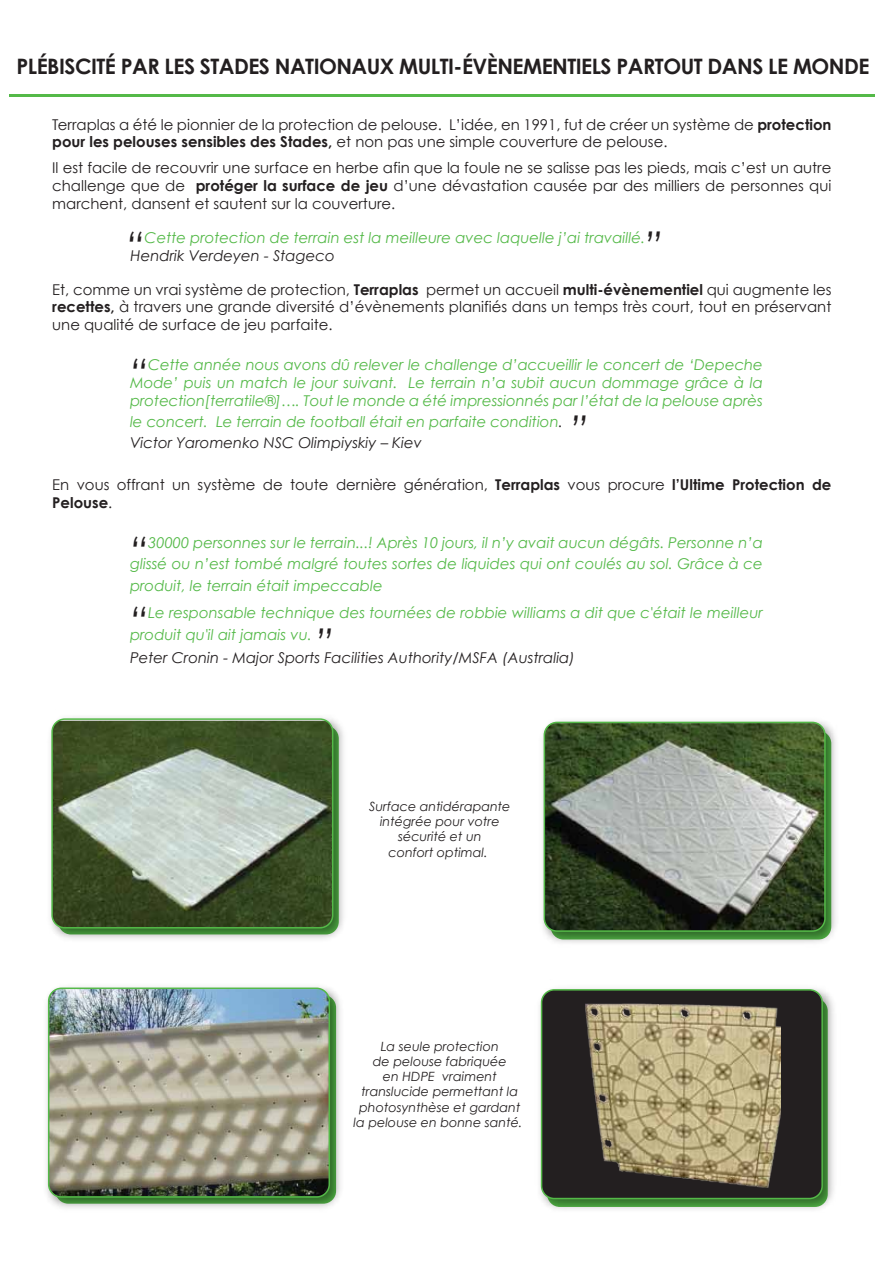
<style>
.page{position:relative;width:893px;height:1263px;background:#fff}
.page>*{position:absolute;margin:0;border:0;box-sizing:border-box;transform-origin:0 0}
.t1{font:italic 36.15px "Century Gothic";color:#231f20}
.t2{font:700 21.3px "Century Gothic";letter-spacing:-.025em;color:#231f20}
.t3{font:14.85px/17.9px "Century Gothic";color:#231f20}
.t4{font:italic 14.85px/21.3px "Century Gothic";color:#54b948;text-align:justify}
.t5{font:italic 14.85px "Century Gothic";color:#231f20}
.t6{font:italic 12.75px/15.3px "Century Gothic";color:#231f20;text-align:center}
.s1{font-weight:700}
.s2{color:#231f20}
</style>
<div class="page">
<hr style="left:9px;top:94px;width:865px;height:3px;background:#54b948">
<img style="left:542px;top:721px;width:294px;height:222px">
<img style="left:544px;top:723px;width:281px;height:207px">
<div style="left:544px;top:722px;width:282px;height:210px;border:2px solid #54b948;border-radius:13px"></div>
<img style="left:50px;top:717px;width:294px;height:222px">
<img style="left:52px;top:721px;width:281px;height:206px">
<div style="left:51px;top:718px;width:282px;height:210px;border:2px solid #54b948;border-radius:13px"></div>
<img style="left:46px;top:987px;width:295px;height:221px">
<img style="left:49px;top:989px;width:280px;height:207px">
<div style="left:48px;top:987px;width:282px;height:211px;border:2px solid #54b948;border-radius:13px"></div>
<img style="left:540px;top:988px;width:294px;height:222px">
<div style="left:542px;top:990px;width:280px;height:208px;background:#231f20;border-radius:13px"></div>
<img style="left:586px;top:1004px;width:194px;height:184px">
<div style="left:541px;top:989px;width:282px;height:210px;border:2px solid #54b948;border-radius:13px"></div>
<h2 class="t2" style="left:17px;top:53px;width:854px">PLÉBISCITÉ PAR LES STADES NATIONAUX MULTI-ÉVÈNEMENTIELS PARTOUT DANS LE MONDE</h2>
<p class="t3" style="left:52px;top:115px;width:781px">Terraplas a été le pionnier de la protection de pelouse. L’idée, en 1991, fut de créer un système de <span class="s1">protection pour les pelouses sensibles des Stades,</span> et non pas une simple couverture de pelouse.</p>
<p class="t3" style="left:52px;top:158px;width:781px;text-align:justify">Il est facile de recouvrir une surface en herbe afin que la foule ne se salisse pas les pieds, mais c’est un autre challenge que de <span class="s1">protéger la surface de jeu</span> d’une dévastation causée par des milliers de personnes qui marchent, dansent et sautent sur la couverture.</p>
<h1 class="t1" style="left:126px;top:222px;width:20px">“</h1>
<p class="t4" style="left:145px;top:226px;width:502px">Cette protection de terrain est la meilleure avec laquelle j’ai travaillé.</p>
<p class="t5" style="left:131px;top:246px;width:206px">Hendrik Verdeyen - Stageco</p>
<h1 class="t1" style="left:645px;top:222px;width:19px">”</h1>
<p class="t3" style="left:52px;top:280px;width:781px;text-align:justify">Et, comme un vrai système de protection, <span class="s1">Terraplas</span> permet un accueil <span class="s1">multi-évènementiel</span> qui augmente les <span class="s1">recettes,</span> à travers une grande diversité d’évènements planifiés dans un temps très court, tout en préservant une qualité de surface de jeu parfaite.</p>
<h1 class="t1" style="left:130px;top:350px;width:20px">“</h1>
<p class="t4" style="left:130px;top:355px;width:634px;line-height:17.9px;text-indent:18px">Cette année nous avons dû relever le challenge d’accueillir le concert de ‘Depeche Mode’ puis un match le jour suivant. Le terrain n’a subit aucun dommage grâce à la protection[terratile®]…. Tout le monde a été impressionnés par l’état de la pelouse après</p>
<p class="t4" style="left:130px;top:411px;width:434px">le concert. Le terrain de football était en parfaite condition<span class="s2">.<br>Victor Yaromenko NSC Olimpiyskiy – Kiev</span></p>
<h1 class="t1" style="left:571px;top:407px;width:19px">”</h1>
<p class="t3" style="left:52px;top:476px;width:781px">En vous offrant un système de toute dernière génération, <span class="s1">Terraplas</span> vous procure <span class="s1">l’Ultime Protection de<br>Pelouse</span>.</p>
<h1 class="t1" style="left:130px;top:528px;width:20px">“</h1>
<p class="t4" style="left:130px;top:532px;width:634px;text-indent:18px">30000 personnes sur le terrain...! Après 10 jours, il n’y avait aucun dégâts. Personne n’a glissé ou n’est tombé malgré toutes sortes de liquides qui ont coulés au sol. Grâce à ce produit, le terrain était impeccable</p>
<h1 class="t1" style="left:130px;top:598px;width:20px">“</h1>
<p class="t4" style="left:130px;top:602px;width:634px;text-indent:18px">Le responsable technique des tournées de robbie williams a dit que c'était le meilleur produit qu'il ait jamais vu.</p>
<p class="t5" style="left:130px;top:649px;width:446px">Peter Cronin - Major Sports Facilities Authority/MSFA (Australia)</p>
<h1 class="t1" style="left:316px;top:619px;width:19px">”</h1>
<p class="t6" style="left:369px;top:798px;width:143px">Surface antidérapante intégrée pour votre sécurité et un<br>confort optimal.</p>
<p class="t6" style="left:354px;top:1038px;width:170px">La seule protection<br>de pelouse fabriquée<br>en HDPE vraiment translucide permettant la photosynthèse et gardant la pelouse en bonne santé.</p>
</div>
